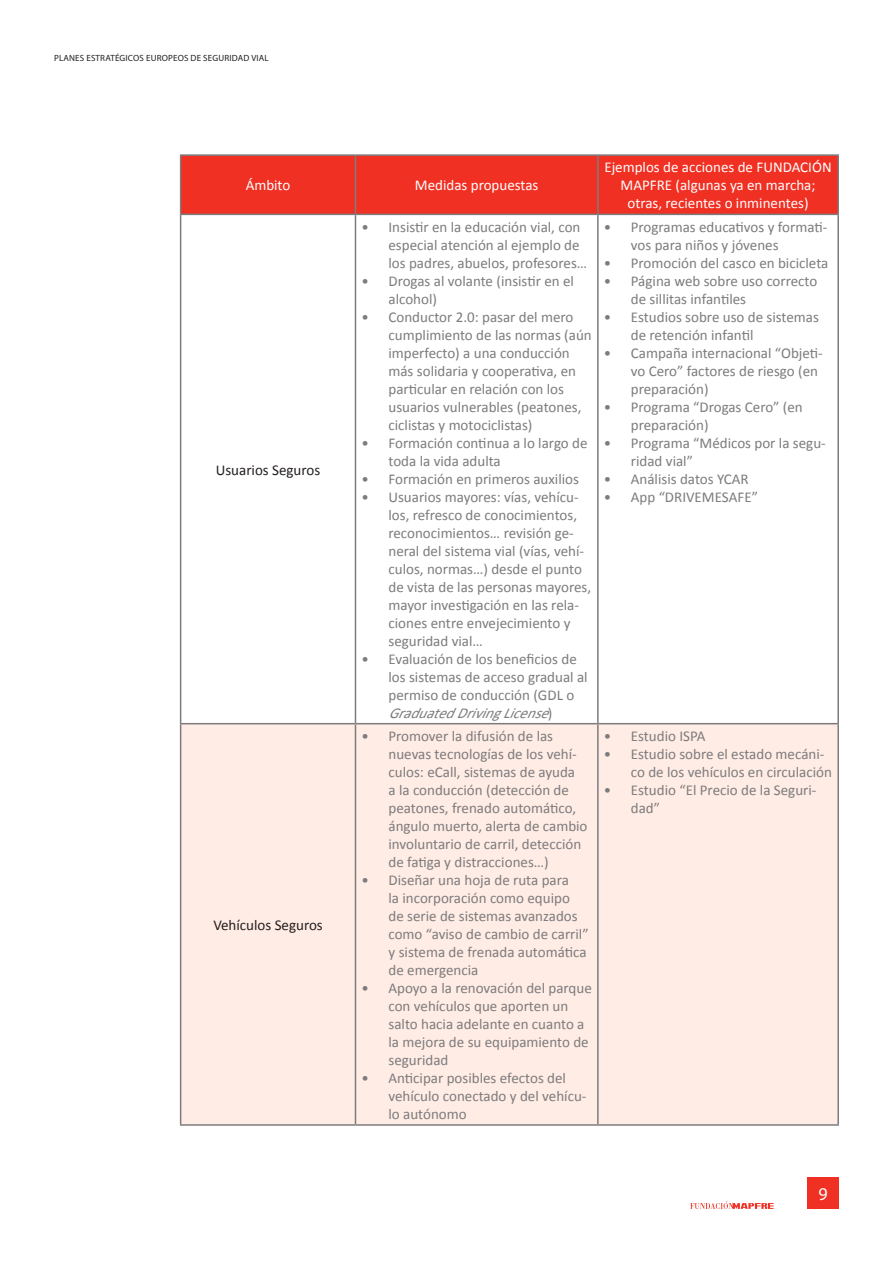
<style>
.page{position:relative;width:893px;height:1263px;background:#fff}
.page>*{position:absolute;margin:0;border:0;box-sizing:border-box;transform-origin:0 0}
.t1{font:18px "Myriad Pro";color:#fff}
.t2{font:15px/18px "Calibri";color:#7d7b7d}
.t3{font:15px/18px "Calibri";color:#fff;text-align:center}
.t4{font:15px "Calibri";color:#241f1f}
.t5{font:9px "Myriad Pro";letter-spacing:.02em;color:#241f1f}
.s1{font-style:italic}
</style>
<div class="page">
<div style="left:807px;top:1177px;width:32px;height:32px;background:#f03023"></div>
<svg style="left:690px;top:1201px;width:84px;height:8px"></svg>
<div style="left:181px;top:156px;width:656px;height:58px;background:#f03023"></div>
<div style="left:181px;top:724px;width:656px;height:400px;background:#ffece4"></div>
<hr style="left:180px;top:154px;width:175px;height:2px;background:#7d7b7d">
<hr style="left:180px;top:156px;width:1px;height:58px;background:#7d7b7d">
<hr style="left:355px;top:154px;width:243px;height:2px;background:#7d7b7d">
<hr style="left:355px;top:156px;width:1px;height:58px;background:#7d7b7d">
<hr style="left:598px;top:154px;width:241px;height:2px;background:#7d7b7d">
<hr style="left:597px;top:156px;width:2px;height:58px;background:#7d7b7d">
<hr style="left:837px;top:156px;width:2px;height:58px;background:#7d7b7d">
<hr style="left:180px;top:214px;width:175px;height:1px;background:#7d7b7d">
<hr style="left:180px;top:215px;width:1px;height:508px;background:#7d7b7d">
<hr style="left:355px;top:214px;width:243px;height:1px;background:#7d7b7d">
<hr style="left:355px;top:215px;width:1px;height:508px;background:#7d7b7d">
<hr style="left:598px;top:214px;width:241px;height:1px;background:#7d7b7d">
<hr style="left:597px;top:215px;width:2px;height:508px;background:#7d7b7d">
<hr style="left:837px;top:215px;width:2px;height:508px;background:#7d7b7d">
<hr style="left:180px;top:723px;width:175px;height:1px;background:#7d7b7d">
<hr style="left:180px;top:724px;width:1px;height:400px;background:#7d7b7d">
<hr style="left:355px;top:723px;width:243px;height:1px;background:#7d7b7d">
<hr style="left:355px;top:724px;width:1px;height:400px;background:#7d7b7d">
<hr style="left:598px;top:723px;width:241px;height:1px;background:#7d7b7d">
<hr style="left:597px;top:724px;width:2px;height:400px;background:#7d7b7d">
<hr style="left:837px;top:724px;width:2px;height:400px;background:#7d7b7d">
<hr style="left:180px;top:1124px;width:175px;height:2px;background:#7d7b7d">
<hr style="left:355px;top:1124px;width:243px;height:2px;background:#7d7b7d">
<hr style="left:598px;top:1124px;width:241px;height:2px;background:#7d7b7d">
<p class="t5" style="left:54px;top:52px;width:216px">PLANES ESTRATÉGICOS EUROPEOS DE SEGURIDAD VIAL</p>
<p class="t3" style="left:246px;top:176px;width:46px">Ámbito</p>
<p class="t3" style="left:415px;top:176px;width:125px">Medidas propuestas</p>
<p class="t4" style="left:216px;top:460px;width:106px">Usuarios Seguros</p>
<p class="t4" style="left:213px;top:915px;width:111px">Vehículos Seguros</p>
<p class="t2" style="left:388px;top:218px;width:200px;text-indent:-27px">• Insistir en la educación vial, con especial atención al ejemplo de los padres, abuelos, profesores…</p>
<p class="t2" style="left:388px;top:272px;width:187px;text-indent:-27px">• Drogas al volante (insistir en el alcohol)</p>
<p class="t2" style="left:388px;top:308px;width:205px;text-indent:-27px">• Conductor 2.0: pasar del mero cumplimiento de las normas (aún imperfecto) a una conducción más solidaria y cooperativa, en particular en relación con los usuarios vulnerables (peatones, ciclistas y motociclistas)</p>
<p class="t2" style="left:388px;top:434px;width:201px;text-indent:-27px">• Formación continua a lo largo de toda la vida adulta</p>
<p class="t2" style="left:361px;top:470px;width:219px">• Formación en primeros auxilios</p>
<p class="t2" style="left:388px;top:488px;width:204px;text-indent:-27px">• Usuarios mayores: vías, vehícu&shy;los, refresco de conocimientos, reconocimientos… revisión ge&shy;neral del sistema vial (vías, vehí&shy;culos, normas…) desde el punto de vista de las personas mayores, mayor investigación en las rela&shy;ciones entre envejecimiento y seguridad vial…</p>
<p class="t2" style="left:388px;top:650px;width:201px;text-indent:-27px">• Evaluación de los beneficios de los sistemas de acceso gradual al permiso de conducción (GDL o<br><span class="s1">GraduatedDrivingLicense</span>)</p>
<p class="t2" style="left:388px;top:727px;width:201px;text-indent:-27px">• Promover la difusión de las nuevas tecnologías de los vehí&shy;culos: eCall, sistemas de ayuda<br>a la conducción (detección de peatones, frenado automático, ángulo muerto, alerta de cambio involuntario de carril, detección de fatiga y distracciones…)</p>
<p class="t2" style="left:388px;top:871px;width:202px;text-indent:-27px">• Diseñar una hoja de ruta para<br>la incorporación como equipo de serie de sistemas avanzados como “aviso de cambio de carril” y sistema de frenada automática de emergencia</p>
<p class="t2" style="left:388px;top:979px;width:205px;text-indent:-27px">• Apoyo a la renovación del parque con vehículos que aporten un salto hacia adelante en cuanto a la mejora de su equipamiento de seguridad</p>
<p class="t2" style="left:388px;top:1069px;width:200px;text-indent:-27px">• Anticipar posibles efectos del vehículo conectado y del vehícu&shy;lo autónomo</p>
<p class="t3" style="left:604px;top:158px;width:229px">Ejemplos de acciones de FUNDACIÓN<br>MAPFRE (algunas ya en marcha; otras, recientes o inminentes)</p>
<p class="t2" style="left:631px;top:218px;width:198px;text-indent:-27px">• Programas educativos y formati&shy;vos para niños y jóvenes</p>
<p class="t2" style="left:604px;top:254px;width:226px">• Promoción del casco en bicicleta</p>
<p class="t2" style="left:631px;top:272px;width:188px;text-indent:-27px">• Página web sobre uso correcto de sillitas infantiles</p>
<p class="t2" style="left:631px;top:308px;width:190px;text-indent:-27px">• Estudios sobre uso de sistemas de retención infantil</p>
<p class="t2" style="left:631px;top:344px;width:193px;text-indent:-27px">• Campaña internacional “Objeti&shy;vo Cero” factores de riesgo (en preparación)</p>
<p class="t2" style="left:631px;top:398px;width:173px;text-indent:-27px">• Programa “Drogas Cero” (en preparación)</p>
<p class="t2" style="left:631px;top:434px;width:196px;text-indent:-27px">• Programa “Médicos por la segu&shy;ridad vial”</p>
<p class="t2" style="left:604px;top:470px;width:146px">• Análisis datos YCAR</p>
<p class="t2" style="left:604px;top:488px;width:156px">• App “DRIVEMESAFE”</p>
<p class="t2" style="left:604px;top:727px;width:103px">• Estudio ISPA</p>
<p class="t2" style="left:631px;top:745px;width:203px;text-indent:-27px">• Estudio sobre el estado mecáni&shy;co de los vehículos en circulación</p>
<p class="t2" style="left:631px;top:781px;width:187px;text-indent:-27px">• Estudio “El Precio de la Seguri&shy;dad”</p>
<p class="t1" style="left:818px;top:1183px;width:11px">9</p>
</div>
